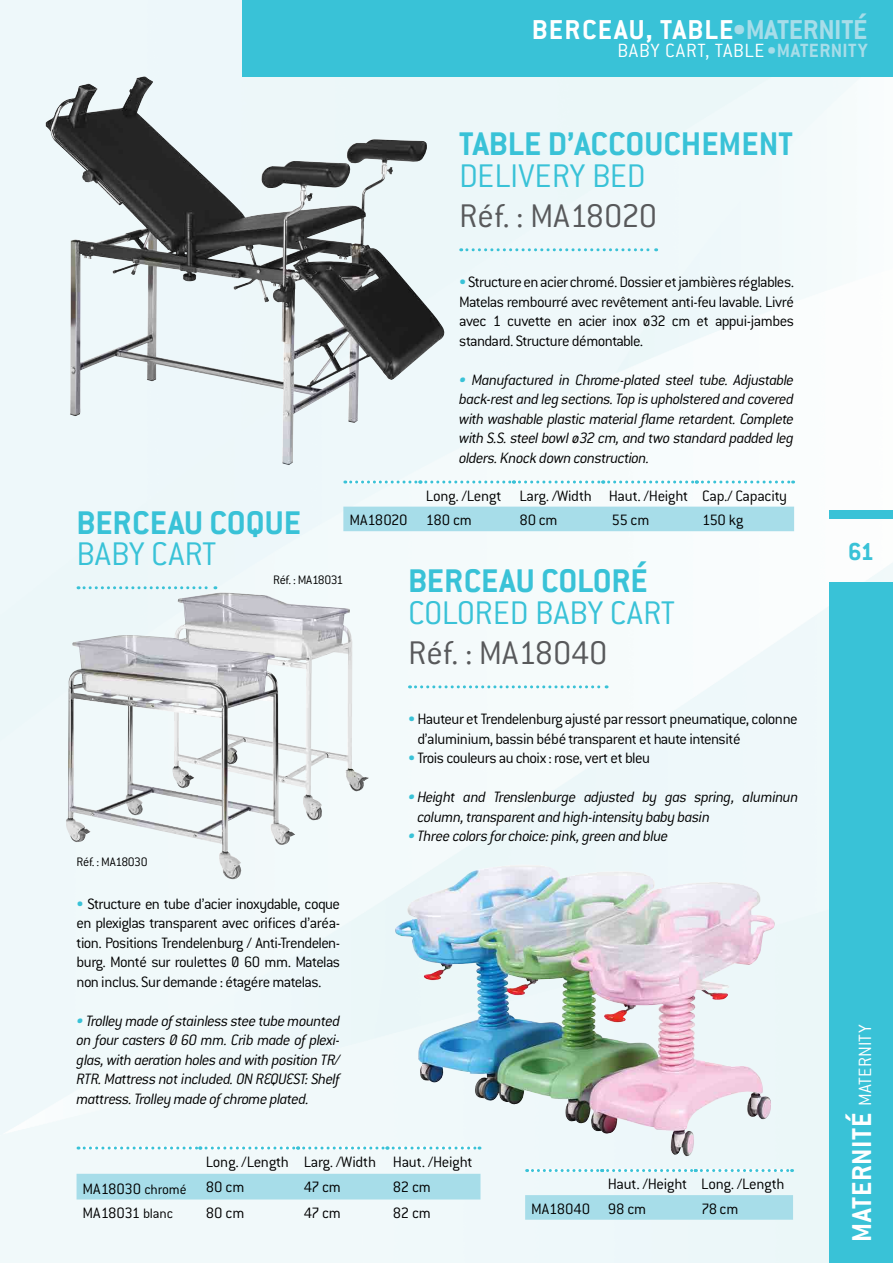
<style>
.page{position:relative;width:893px;height:1263px;background:#fff}
.page>*{position:absolute;margin:0;border:0;box-sizing:border-box;transform-origin:0 0}
.t1{font:700 36px "Conduit ITC";color:#39c2d7}
.t2{font:300 36px "Conduit ITC";letter-spacing:-.01em;color:#39c2d7}
.t3{font:300 36px "Conduit ITC";letter-spacing:-.015em;color:#58595b}
.t4{font:700 30px "Conduit ITC";letter-spacing:.02em;color:#fff}
.t5{font:700 27px "Conduit ITC";color:#39c2d7}
.t6{font:300 21px "Conduit ITC";letter-spacing:.04em;color:#fff}
.t7{font:300 16.5px/19.5px "Conduit ITC";letter-spacing:-.035em;color:#000;text-align:justify}
.t8{font:italic 300 16.5px/19.5px "Conduit ITC";letter-spacing:-.035em;color:#000;text-align:justify}
.t9{font:300 16.5px/26.8px "Conduit ITC";letter-spacing:-.01em;color:#000}
.t10{font:300 16.5px/24.6px "Conduit ITC";letter-spacing:-.015em;color:#000}
.t11{font:300 13.5px "Conduit ITC";letter-spacing:-.05em;color:#000}
.s1{color:#a7dde9}
.s2{font-weight:700;color:#a7dde9}
.s3{color:#39c2d7}
.s4{font-size:15px}
.s5{font-weight:300;font-size:19.5px}
</style>
<div class="page">
<img style="left:0;top:0;width:893px;height:1263px">
<div style="left:829px;top:583px;width:64px;height:680px;background:#39c2d7"></div>
<div style="left:829px;top:510px;width:64px;height:9px;background:#39c2d7"></div>
<div style="left:242px;top:0;width:651px;height:77px;background:#39c2d7"></div>
<img style="left:172px;top:592px;width:197px;height:229px">
<img style="left:66px;top:635px;width:229px;height:247px">
<img style="left:394px;top:865px;width:298px;height:291px">
<img style="left:45px;top:76px;width:403px;height:389px">
<svg style="left:461px;top:248px;width:196px;height:3px"></svg>
<div style="left:343px;top:507px;width:451px;height:24px;background:#a7dde9"></div>
<svg style="left:345px;top:480px;width:449px;height:3px"></svg>
<svg style="left:78px;top:586px;width:138px;height:3px"></svg>
<div style="left:77px;top:1174px;width:403px;height:25px;background:#a7dde9"></div>
<svg style="left:78px;top:1146px;width:402px;height:3px"></svg>
<svg style="left:409px;top:685px;width:198px;height:3px"></svg>
<div style="left:525px;top:1195px;width:268px;height:25px;background:#a7dde9"></div>
<svg style="left:527px;top:1169px;width:265px;height:3px"></svg>
<h2 class="t4" style="left:532px;top:12px;width:337px">BER CEAU, TABLE<span class="s1">•MATERNITÉ</span></h2>
<p class="t6" style="left:617px;top:39px;width:252px">baby cart, table <span class="s2">•MATERNITY</span></p>
<h1 class="t1" style="left:459px;top:123px;width:332px">TABLE D’ACCOUCHEMENT</h1>
<h1 class="t2" style="left:459px;top:156px;width:188px">delivery bed</h1>
<h1 class="t3" style="left:459px;top:196px;width:199px">Réf. : MA18020</h1>
<p class="t7" style="left:459px;top:272px;width:336px"><span class="s3">•</span> Structure en acier chromé. Dossier et jambières réglables.<br>Matelas rembourré avec revêtement anti-feu lavable. Livré avec 1 cuvette en acier inox ø32 cm et appui-jambes standard. Structure démontable.</p>
<p class="t8" style="left:459px;top:370px;width:336px"><span class="s3">•</span> Manufactured in Chrome-plated steel tube. Adjustable back-rest and leg sections. Top is upholstered and covered with washable plastic material flame retardent. Complete with S.S. steel bowl ø32 cm, and two standard padded leg olders. Knock down construction.</p>
<p class="t7" style="left:426px;top:486px;width:363px">Long. /Lengt Larg. /Width Haut. /Height Cap./ Capacity</p>
<h1 class="t1" style="left:77px;top:501px;width:74px">BERCEAU</h1>
<h1 class="t1" style="left:210px;top:501px;width:19px">COQUE</h1>
<p class="t7" style="left:349px;top:510px;width:124px">MA18020 180 cm</p>
<p class="t7" style="left:519px;top:510px;width:40px">80 cm</p>
<p class="t7" style="left:612px;top:510px;width:39px">55 cm</p>
<p class="t7" style="left:702px;top:510px;width:43px">150 kg</p>
<h1 class="t2" style="left:77px;top:534px;width:141px">Baby cart</h1>
<h1 class="t1" style="left:408px;top:560px;width:241px">BERCEAU COLORÉ</h1>
<h1 class="t2" style="left:408px;top:593px;width:269px">colored baby cart</h1>
<h1 class="t3" style="left:408px;top:633px;width:201px">Réf. : MA 18040</h1>
<p class="t11" style="left:273px;top:572px;width:72px">Réf. : MA18031</p>
<p class="t11" style="left:77px;top:855px;width:73px">Réf. : MA18030</p>
<p class="t7" style="left:77px;top:894px;width:265px"><span class="s3">•</span> Structure en tube d’acier inoxydable, coque en plexiglas transparent avec orifices d’aréa&shy;tion. Positions Trendelenburg / Anti-Trendelen&shy;burg. Monté sur roulettes Ø 60 mm. Matelas non inclus. Sur demande : étagére matelas.</p>
<p class="t8" style="left:77px;top:1011px;width:265px"><span class="s3">•</span> Trolley made of stainless stee tube mounted on four casters Ø 60 mm. Crib made of plexi&shy;glas, with aeration holes and with position TR/ RTR. Mattress not included. ON REQUEST: Shelf mattress. Trolley made of chrome plated.</p>
<p class="t7" style="left:417px;top:709px;width:382px;text-indent:-9px"><span class="s3">•</span> Hauteur et Trendelenburg ajusté par ressort pneumatique, colonne d’aluminium, bassin bébé transparent et haute intensité</p>
<p class="t7" style="left:408px;top:748px;width:243px"><span class="s3">•</span> Trois couleurs au choix : rose, vert et bleu</p>
<p class="t8" style="left:417px;top:787px;width:383px;text-indent:-9px"><span class="s3">•</span> Height and Trenslenburge adjusted by gas spring, aluminun column, transparent and high-intensity baby basin</p>
<p class="t8" style="left:408px;top:826px;width:262px"><span class="s3">•</span> Three colors for choice: pink, green and blue</p>
<p class="t9" style="left:83px;top:1148px;width:391px;text-indent:123px">Long. /Length Larg. /Width Haut. /Height<br>MA18030 <span class="s4">chromé</span> 80 cm</p>
<p class="t7" style="left:304px;top:1177px;width:39px">47 cm</p>
<p class="t7" style="left:393px;top:1177px;width:39px">82 cm</p>
<p class="t7" style="left:83px;top:1203px;width:92px">MA18031 <span class="s4">blanc</span></p>
<p class="t7" style="left:206px;top:1203px;width:40px">80 cm</p>
<p class="t7" style="left:304px;top:1203px;width:39px">47 cm</p>
<p class="t7" style="left:393px;top:1203px;width:39px">82 cm</p>
<p class="t10" style="left:531px;top:1172px;width:255px;text-indent:77px">Haut. /Height Long. /Length<br>MA18040 98 cm</p>
<p class="t7" style="left:701px;top:1199px;width:39px">78 cm</p>
<h3 class="t5" style="left:848px;top:535px;width:28px">61</h3>
<h2 class="t4" style="left:844px;top:1242px;width:219px;rotate:-90deg">MATERNITÉ <span class="s5">maternity</span></h2>
</div>
